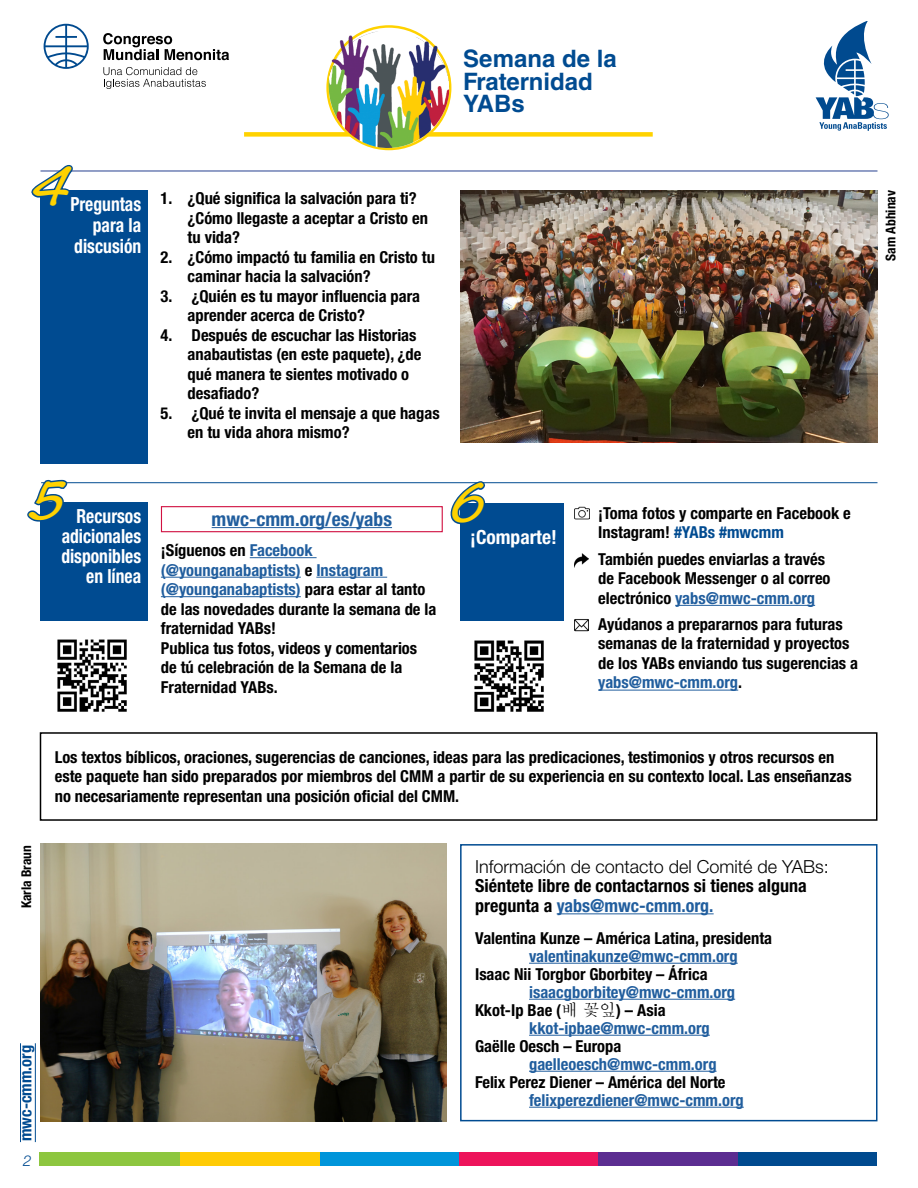
<style>
.page{position:relative;width:918px;height:1188px;background:#fff}
.page>*{position:absolute;margin:0;border:0;box-sizing:border-box;transform-origin:0 0}
.t1{font:italic 700 45px "Noteworthy";color:#ffd200}
.t2{font:700 24px/22.5px "Helvetica LT Std";color:#004b91}
.t3{font:700 condensed 19.5px/20.2px "Helvetica Neue LT Std";color:#fff;text-align:right;scale:.9 1}
.t4{font:700 condensed 19.5px "Helvetica Neue LT Std";color:#215e9e}
.t5{font:700 condensed 19.5px "Helvetica Neue LT Std";color:#fff}
.t6{font:700 condensed 18px/19.8px "Helvetica Neue LT Std";color:#000}
.t7{font:300 18px "Helvetica Neue LT Std";color:#000}
.t8{font:700 condensed 16.5px/19.5px "Helvetica Neue LT Std";color:#000}
.t9{font:700 condensed 16.5px "Helvetica Neue LT Std";color:#215e9e}
.t10{font:700 condensed 16.5px "Helvetica Neue LT Std";color:#004b91}
.t11{font:italic 300 15px "Helvetica Neue LT Std";color:#004b91}
.t12{font:700 condensed 13.5px "Helvetica Neue LT Std";color:#000}
.s1{color:#215e9e}
.s2{color:#004b91}
.s3{font-family:"Adobe Myungjo Std";font-weight:500;font-stretch:normal}
</style>
<div class="page">
<div style="left:244px;top:132px;width:409px;height:5px;background:#ffd200"></div>
<img style="left:325px;top:28px;width:125px;height:121px">
<div style="left:736px;top:1153px;width:141px;height:13px;background:#004a8f"></div>
<div style="left:597px;top:1153px;width:141px;height:13px;background:#5c2d91"></div>
<div style="left:458px;top:1153px;width:140px;height:13px;background:#ed145b"></div>
<div style="left:318px;top:1153px;width:141px;height:13px;background:#0095da"></div>
<div style="left:179px;top:1153px;width:140px;height:13px;background:#ffcb05"></div>
<div style="left:39px;top:1153px;width:141px;height:13px;background:#8dc63f"></div>
<svg style="left:816px;top:22px;width:73px;height:109px"></svg>
<svg style="left:103px;top:33px;width:126px;height:27px"></svg>
<svg style="left:103px;top:67px;width:103px;height:22px"></svg>
<svg style="left:44px;top:24px;width:45px;height:45px"></svg>
<hr style="left:20px;top:1043px;width:1px;height:99px;background:#004b91">
<hr style="left:35px;top:1043px;width:1px;height:99px;background:#004b91">
<img style="left:40px;top:844px;width:406px;height:277px">
<div style="left:460px;top:503px;width:104px;height:184px;background:#004b91"></div>
<hr style="left:41px;top:482px;width:836px;height:1px;background:#004b91">
<hr style="left:40px;top:171px;width:838px;height:1px;background:#25408f">
<div style="left:41px;top:502px;width:107px;height:173px;background:#004b91"></div>
<svg style="left:27px;top:479px;width:43px;height:45px"></svg>
<hr style="left:212px;top:527px;width:180px;height:1px;background:#215e9e">
<div style="left:161px;top:506px;width:282px;height:26px;border:1px solid #d11242"></div>
<hr style="left:250px;top:557px;width:67px;height:1px;background:#215e9e">
<hr style="left:161px;top:577px;width:140px;height:1px;background:#215e9e">
<hr style="left:316px;top:577px;width:71px;height:1px;background:#215e9e">
<hr style="left:161px;top:596px;width:140px;height:1px;background:#215e9e">
<hr style="left:557px;top:913px;width:157px;height:1px;background:#215e9e">
<hr style="left:529px;top:963px;width:209px;height:1px;background:#215e9e">
<hr style="left:529px;top:999px;width:206px;height:1px;background:#215e9e">
<hr style="left:529px;top:1035px;width:181px;height:1px;background:#215e9e">
<hr style="left:529px;top:1071px;width:188px;height:1px;background:#215e9e">
<hr style="left:529px;top:1107px;width:215px;height:1px;background:#215e9e">
<div style="left:460px;top:844px;width:418px;height:277px;border:2px solid #004b91"></div>
<div style="left:40px;top:732px;width:838px;height:89px;border:2px solid #000"></div>
<hr style="left:675px;top:605px;width:140px;height:1px;background:#215e9e">
<hr style="left:598px;top:690px;width:140px;height:1px;background:#215e9e">
<svg style="left:448px;top:481px;width:40px;height:44px"></svg>
<img style="left:575px;top:506px;width:15px;height:14px">
<img style="left:575px;top:553px;width:14px;height:13px">
<img style="left:575px;top:619px;width:14px;height:13px">
<img style="left:460px;top:190px;width:418px;height:252px">
<div style="left:37px;top:621px;width:114px;height:103px;background:#fff"></div>
<img style="left:57px;top:639px;width:70px;height:73px">
<div style="left:454px;top:622px;width:114px;height:102px;background:#fff"></div>
<img style="left:474px;top:640px;width:70px;height:72px">
<div style="left:40px;top:190px;width:108px;height:274px;background:#004b91"></div>
<svg style="left:31px;top:165px;width:44px;height:33px"></svg>
<h2 class="t2" style="left:463px;top:47px;width:155px">Semana de la<br>Fraternidad<br>YABs</h2>
<h1 class="t1" style="left:27px;top:146px;width:69px">4</h1>
<p class="t3" style="left:70px;top:193px;width:80px;line-height:21px">Preguntas para la discusión</p>
<p class="t8" style="left:188px;top:188px;width:242px;text-indent:-27px">1. ¿Qué significa la salvación para ti? ¿Cómo llegaste a aceptar a Cristo en tu vida?</p>
<p class="t8" style="left:188px;top:247px;width:249px;text-indent:-27px">2. ¿Cómo impactó tu familia en Cristo tu caminar hacia la salvación?</p>
<p class="t8" style="left:188px;top:286px;width:234px;text-indent:-27px">3. ¿Quién es tu mayor influencia para aprender acerca de Cristo?</p>
<p class="t8" style="left:188px;top:325px;width:235px;text-indent:-27px">4. Después de escuchar las Historias anabautistas (en este paquete), ¿de qué manera te sientes motivado o desafiado?</p>
<p class="t8" style="left:188px;top:403px;width:254px;text-indent:-27px">5. ¿Qué te invita el mensaje a que hagas en tu vida ahora mismo?</p>
<h1 class="t1" style="left:26px;top:461px;width:64px">5</h1>
<p class="t3" style="left:61px;top:505px;width:90px">Recursos adicionales disponibles en línea</p>
<p class="t4" style="left:212px;top:507px;width:182px">mwc-cmm.org/es/yabs</p>
<p class="t8" style="left:161px;top:540px;width:277px">¡Síguenos en <span class="s1">Facebook (@younganabaptists)</span> e <span class="s1">Instagram (@younganabaptists)</span> para estar al tanto de las novedades durante la semana de la fraternidad YABs!<br>Publica tus fotos, videos y comentarios de tú celebración de la Semana de la<br>Fraternidad YABs.</p>
<h1 class="t1" style="left:447px;top:463px;width:64px">6</h1>
<p class="t5" style="left:470px;top:526px;width:88px">¡Comparte!</p>
<p class="t8" style="left:598px;top:503px;width:254px">¡Toma fotos y comparte en Facebook e<br>Instagram! <span class="s2">#YABs #mwcmm</span></p>
<p class="t8" style="left:598px;top:549px;width:234px">También puedes enviarlas a través de Facebook Messenger o al correo electrónico <span class="s1">yabs@mwc-cmm.org</span></p>
<p class="t8" style="left:598px;top:614px;width:261px">Ayúdanos a prepararnos para futuras semanas de la fraternidad y proyectos de los YABs enviando tus sugerencias a <span class="s1">yabs@mwc-cmm.org</span>.</p>
<p class="t12" style="left:18px;top:908px;width:65px;rotate:-90deg">Karla Braun</p>
<p class="t10" style="left:16px;top:1141px;width:98px;rotate:-90deg">mwc-cmm.org</p>
<p class="t11" style="left:23px;top:1151px;width:10px">2</p>
<p class="t8" style="left:55px;top:747px;width:798px">Los textos bíblicos, oraciones, sugerencias de canciones, ideas para las predicaciones, testimonios y otros recursos en este paquete han sido preparados por miembros del CMM a partir de su experiencia en su contexto local. Las enseñanzas no necesariamente representan una posición oficial del CMM.</p>
<p class="t7" style="left:475px;top:855px;width:355px">Información de contacto del Comité de YABs:</p>
<p class="t6" style="left:475px;top:876px;width:333px">Siéntete libre de contactarnos si tienes alguna pregunta a <span class="s1">yabs@mwc-cmm.org.</span></p>
<p class="t8" style="left:475px;top:928px;width:299px">Valentina Kunze – América Latina, presidenta</p>
<p class="t9" style="left:529px;top:946px;width:210px">valentinakunze@mwc-cmm.org</p>
<p class="t8" style="left:475px;top:964px;width:234px">Isaac Nii Torgbor Gborbitey – África</p>
<p class="t9" style="left:529px;top:982px;width:208px">isaacgborbitey@mwc-cmm.org</p>
<p class="t8" style="left:475px;top:1000px;width:192px">Kkot-Ip Bae (<span class="s3">배 꽃잎</span>) – Asia</p>
<p class="t9" style="left:529px;top:1018px;width:182px">kkot-ipbae@mwc-cmm.org</p>
<p class="t8" style="left:475px;top:1036px;width:148px">Gaëlle Oesch – Europa</p>
<p class="t9" style="left:529px;top:1054px;width:189px">gaelleoesch@mwc-cmm.org</p>
<p class="t8" style="left:475px;top:1072px;width:252px">Felix Perez Diener – América del Norte</p>
<p class="t9" style="left:529px;top:1090px;width:216px">felixperezdiener@mwc-cmm.org</p>
<p class="t12" style="left:883px;top:261px;width:72px;rotate:-90deg">Sam Abhinav</p>
</div>
